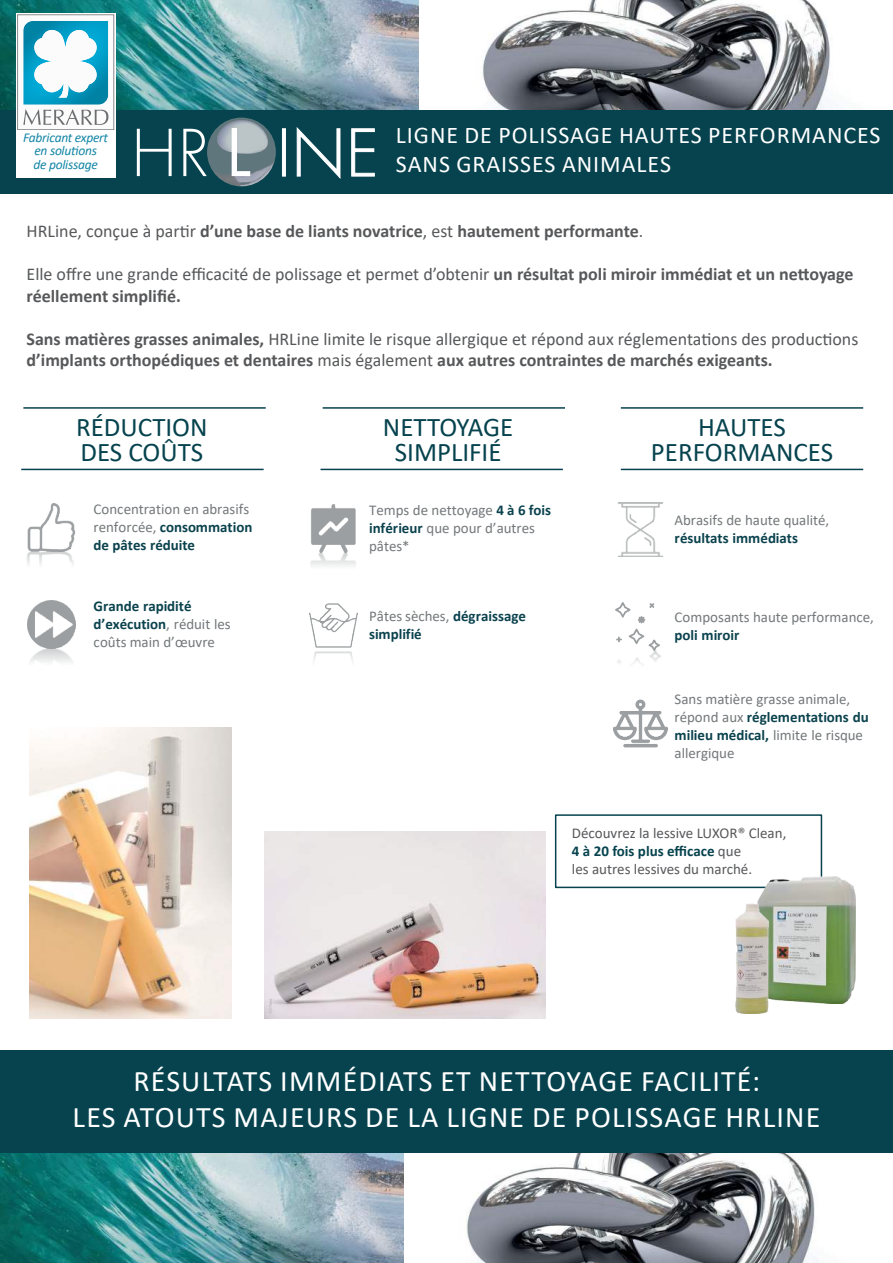
<style>
.page{position:relative;width:893px;height:1263px;background:#fff}
.page>*{position:absolute;margin:0;border:0;box-sizing:border-box;transform-origin:0 0}
.t1{font:30px/36px "Calibri";letter-spacing:.04em;color:#fff;text-align:center}
.t2{font:27px/25.5px "Calibri";color:#06434e;text-align:center}
.t3{font:24px/28.8px "Calibri";letter-spacing:.04em;color:#fff}
.t4{font:700 18px/21.6px "Calibri";color:#57585a}
.t5{font:15px/17.9px "Calibri";color:#74787a}
.t6{font:15px/18px "Calibri";color:#57585a}
.t7{font:700 15px/17.9px "Calibri";color:#0a424d}
.t8{font:italic 13.5px/13.5px "Calibri";letter-spacing:-.02em;color:#1486a5;text-align:center}
.s1{font-weight:400}
.s2{font-weight:700;color:#0a424d}
.s3{font-weight:400;color:#74787a}
.s4{font-weight:700;color:#06434e}
</style>
<div class="page">
<img style="left:0;top:1153px;width:404px;height:110px">
<img style="left:466px;top:1153px;width:349px;height:110px">
<div style="left:0;top:1050px;width:893px;height:103px;background:#06434e"></div>
<img style="left:0;top:0;width:419px;height:110px">
<img style="left:482px;top:0;width:348px;height:110px">
<div style="left:0;top:110px;width:893px;height:83px;background:#06434e"></div>
<div style="left:16px;top:13px;width:99px;height:165px;background:#fff"></div>
<div style="left:18px;top:15px;width:96px;height:115px;background:#fbfbfb"></div>
<div style="left:17px;top:15px;width:97px;height:115px;border:1px solid #898b8e"></div>
<svg style="left:23px;top:109px;width:85px;height:16px"></svg>
<img style="left:23px;top:21px;width:85px;height:84px">
<img style="left:207px;top:118px;width:69px;height:68px">
<svg style="left:282px;top:127px;width:93px;height:52px"></svg>
<svg style="left:232px;top:128px;width:18px;height:48px"></svg>
<svg style="left:137px;top:129px;width:70px;height:47px"></svg>
<hr style="left:23px;top:407px;width:243px;height:2px;background:#06434e">
<hr style="left:323px;top:407px;width:242px;height:2px;background:#06434e">
<hr style="left:621px;top:407px;width:242px;height:2px;background:#06434e">
<hr style="left:21px;top:469px;width:243px;height:1px;background:#06434e">
<hr style="left:320px;top:469px;width:243px;height:1px;background:#06434e">
<hr style="left:621px;top:469px;width:242px;height:1px;background:#06434e">
<img style="left:30px;top:649px;width:43px;height:13px">
<img style="left:27px;top:503px;width:49px;height:146px">
<img style="left:313px;top:651px;width:40px;height:12px">
<img style="left:309px;top:504px;width:49px;height:144px">
<img style="left:617px;top:651px;width:44px;height:13px">
<img style="left:615px;top:602px;width:45px;height:49px">
<img style="left:614px;top:699px;width:54px;height:49px">
<img style="left:617px;top:502px;width:47px;height:54px">
<img style="left:265px;top:831px;width:280px;height:187px">
<img style="left:30px;top:727px;width:202px;height:291px">
<div style="left:555px;top:814px;width:267px;height:74px;border:2px solid #06434e"></div>
<img style="left:757px;top:876px;width:98px;height:128px">
<img style="left:736px;top:904px;width:32px;height:109px">
<p class="t8" style="left:23px;top:132px;width:86px">Fabricant expert en solu琀椀ons<br>de polissage</p>
<h3 class="t3" style="left:396px;top:121px;width:486px">LIGNE DE POLISSAGE HAUTES PERFORMANCES<br>SANS GRAISSES ANIMALES</h3>
<p class="t4" style="left:27px;top:220px;width:618px"><span class="s1">HRLine, conçue à par琀椀r</span> d’une base de liants novatrice<span class="s1">, est</span> hautement performante<span class="s1">.</span></p>
<p class="t4" style="left:27px;top:263px;width:828px"><span class="s1">Elle o昀昀re une grande e昀케cacité de polissage et permet d’obtenir</span> un résultat poli miroir immédiat et un ne琀琀oyage réellement simpli昀椀é.</p>
<p class="t4" style="left:27px;top:328px;width:833px">Sans ma琀椀ères grasses animales, <span class="s1">HRLine limite le risque allergique et répond aux réglementa琀椀ons des produc琀椀ons </span>d’implants orthopédiques et dentaires <span class="s1">mais également</span> aux autres contraintes de marchés exigeants.</p>
<h2 class="t2" style="left:76px;top:414px;width:133px;text-align:left">RÉDUCTION<br>DES COÛTS</h2>
<h2 class="t2" style="left:383px;top:414px;width:132px">NETTOYAGE<br>SIMPLIFIÉ</h2>
<h2 class="t2" style="left:651px;top:414px;width:184px">HAUTES<br>PERFORMANCES</h2>
<p class="t5" style="left:94px;top:500px;width:160px">Concentration en abrasifs renforcée, <span class="s2">consommation de pâtes réduite</span></p>
<p class="t5" style="left:94px;top:597px;width:139px"><span class="s2">Grande rapidité d’exécution</span>, réduit les coûts main d’œuvre</p>
<p class="t5" style="left:369px;top:501px;width:183px">Temps de nettoyage <span class="s2">4 à 6 fois inférieur</span> que pour d’autres pâtes*</p>
<p class="t7" style="left:369px;top:607px;width:159px"><span class="s3">Pâtes sèches,</span> dégraissage simplifié</p>
<p class="t5" style="left:675px;top:511px;width:156px">Abrasifs de haute qualité,</p>
<p class="t7" style="left:675px;top:529px;width:125px">résultats immédiats</p>
<p class="t5" style="left:675px;top:608px;width:201px">Composants haute performance,</p>
<p class="t7" style="left:675px;top:626px;width:66px">poli miroir</p>
<p class="t5" style="left:675px;top:690px;width:196px">Sans matière grasse animale, répond aux <span class="s2">réglementations du milieu médical,</span> limite le risque allergique</p>
<p class="t6" style="left:572px;top:824px;width:216px">Découvrez la lessive LUXOR® Clean,<br><span class="s4">4 à 20 fois plus e昀케cace</span> que<br>les autres lessives du marché.</p>
<h1 class="t1" style="left:73px;top:1063px;width:749px">RÉSULTATS IMMÉDIATS ET NETTOYAGE FACILITÉ:<br>LES ATOUTS MAJEURS DE LA LIGNE DE POLISSAGE HRLINE</h1>
</div>
